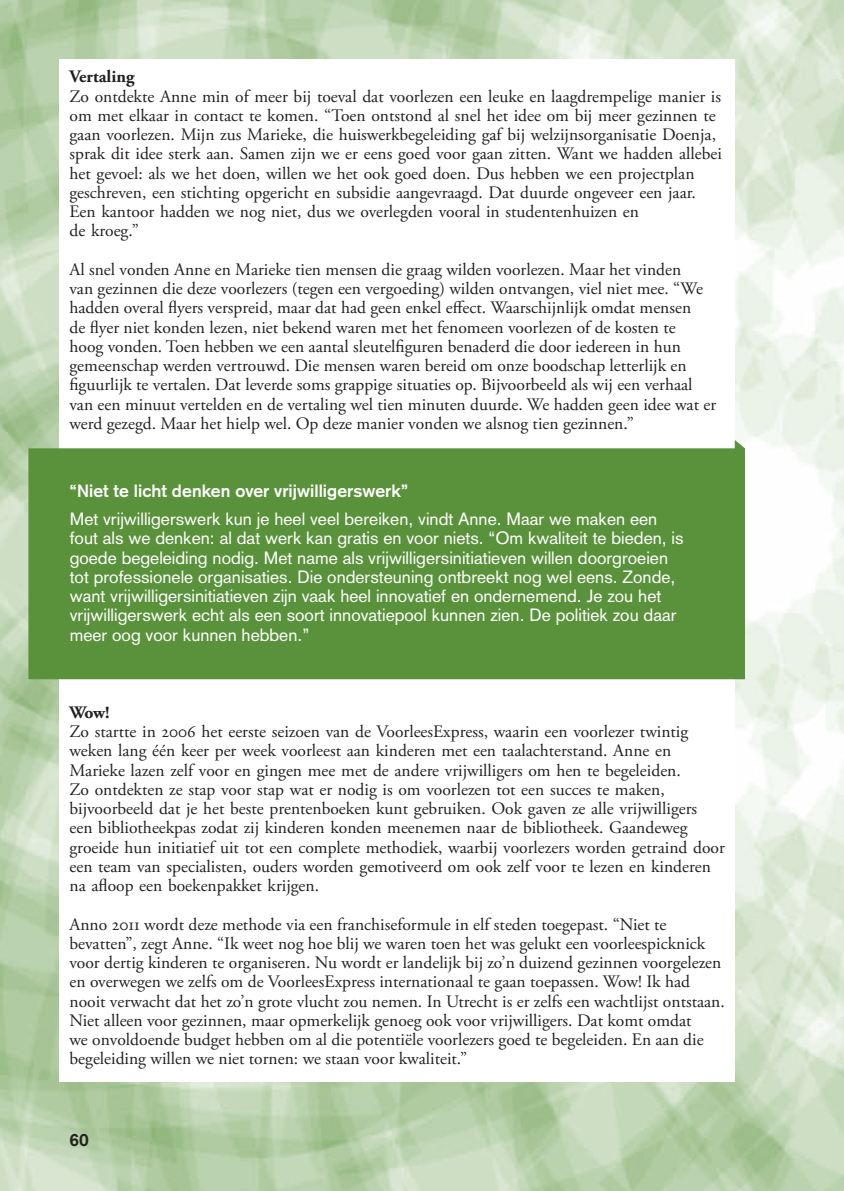
<style>
.page{position:relative;width:844px;height:1191px;background:#fff}
.page>*{position:absolute;margin:0;border:0;box-sizing:border-box;transform-origin:0 0}
.t1{font:17.5px/19.2px "Adobe Garamond Pro";color:#231f20}
.t2{font:17.5px/19.2px "Akzidenz Grotesk";color:#fff}
.t3{font:700 17.5px "Akzidenz Grotesk";letter-spacing:.005em;color:#fff}
.t4{font:700 17.5px "Adobe Garamond Pro";color:#231f20}
.t5{font:700 17.5px "Akzidenz Grotesk";color:#231f20}
</style>
<div class="page">
<img style="left:0;top:0;width:843px;height:1191px">
<div style="left:60px;top:60px;width:674px;height:1021px;background:#fff"></div>
<div style="left:28px;top:440px;width:716px;height:239px;background:#59923a"></div>
<p class="t4" style="left:69px;top:67px;width:66px">Vertaling</p>
<p class="t1" style="left:69px;top:87px;width:653px">Zo ontdekte Anne min of meer bij toeval dat voorlezen een leuke en laagdrempelige manier is om met elkaar in contact te komen. “Toen ontstond al snel het idee om bij meer gezinnen te gaan voorlezen. Mijn zus Marieke, die huiswerkbegeleiding gaf bij welzijnsorganisatie Doenja, sprak dit idee sterk aan. Samen zijn we er eens goed voor gaan zitten. Want we hadden allebei het gevoel: als we het doen, willen we het ook goed doen. Dus hebben we een projectplan geschreven, een stichting opgericht en subsidie aangevraagd. Dat duurde ongeveer een jaar.<br>Een kantoor hadden we nog niet, dus we overlegden vooral in studentenhuizen en<br>de kroeg.”</p>
<p class="t1" style="left:69px;top:260px;width:648px">Al snel vonden Anne en Marieke tien mensen die graag wilden voorlezen. Maar het vinden<br>van gezinnen die deze voorlezers (tegen een vergoeding) wilden ontvangen, viel niet mee. “We hadden overal flyers verspreid, maar dat had geen enkel effect. Waarschijnlijk omdat mensen<br>de flyer niet konden lezen, niet bekend waren met het fenomeen voorlezen of de kosten te<br>hoog vonden. Toen hebben we een aantal sleutelfiguren benaderd die door iedereen in hun gemeenschap werden vertrouwd. Die mensen waren bereid om onze boodschap letterlijk en figuurlijk te vertalen. Dat leverde soms grappige situaties op. Bijvoorbeeld als wij een verhaal van een minuut vertelden en de vertaling wel tien minuten duurde. We hadden geen idee wat er werd gezegd. Maar het hielp wel. Op deze manier vonden we alsnog tien gezinnen.”</p>
<p class="t3" style="left:70px;top:480px;width:339px">“Niet te licht denken over vrijwilligerswerk”</p>
<p class="t2" style="left:70px;top:509px;width:615px">Met vrijwilligerswerk kun je heel veel bereiken, vindt Anne. Maar we maken een fout als we denken: al dat werk kan gratis en voor niets. “Om kwaliteit te bieden, is goede begeleiding nodig. Met name als vrijwilligersinitiatieven willen doorgroeien tot professionele organisaties. Die ondersteuning ontbreekt nog wel eens. Zonde, want vrijwilligersinitiatieven zijn vaak heel innovatief en ondernemend. Je zou het vrijwilligerswerk echt als een soort innovatiepool kunnen zien. De politiek zou daar meer oog voor kunnen hebben.”</p>
<p class="t4" style="left:69px;top:702px;width:42px">Wow!</p>
<p class="t1" style="left:69px;top:722px;width:656px">Zo startte in 2006 het eerste seizoen van de VoorleesExpress, waarin een voorlezer twintig weken lang één keer per week voorleest aan kinderen met een taalachterstand. Anne en Marieke lazen zelf voor en gingen mee met de andere vrijwilligers om hen te begeleiden.<br>Zo ontdekten ze stap voor stap wat er nodig is om voorlezen tot een succes te maken, bijvoorbeeld dat je het beste prentenboeken kunt gebruiken. Ook gaven ze alle vrijwilligers<br>een bibliotheekpas zodat zij kinderen konden meenemen naar de bibliotheek. Gaandeweg groeide hun initiatief uit tot een complete methodiek, waarbij voorlezers worden getraind door een team van specialisten, ouders worden gemotiveerd om ook zelf voor te lezen en kinderen na afloop een boekenpakket krijgen.</p>
<p class="t1" style="left:69px;top:915px;width:656px">Anno 2011 wordt deze methode via een franchiseformule in elf steden toegepast. “Niet te bevatten”, zegt Anne. “Ik weet nog hoe blij we waren toen het was gelukt een voorleespicknick voor dertig kinderen te organiseren. Nu wordt er landelijk bij zo’n duizend gezinnen voorgelezen en overwegen we zelfs om de VoorleesExpress internationaal te gaan toepassen. Wow! Ik had nooit verwacht dat het zo’n grote vlucht zou nemen. In Utrecht is er zelfs een wachtlijst ontstaan.<br>Niet alleen voor gezinnen, maar opmerkelijk genoeg ook voor vrijwilligers. Dat komt omdat<br>we onvoldoende budget hebben om al die potentiële voorlezers goed te begeleiden. En aan die begeleiding willen we niet tornen: we staan voor kwaliteit.”</p>
<p class="t5" style="left:69px;top:1129px;width:21px">60</p>
</div>
